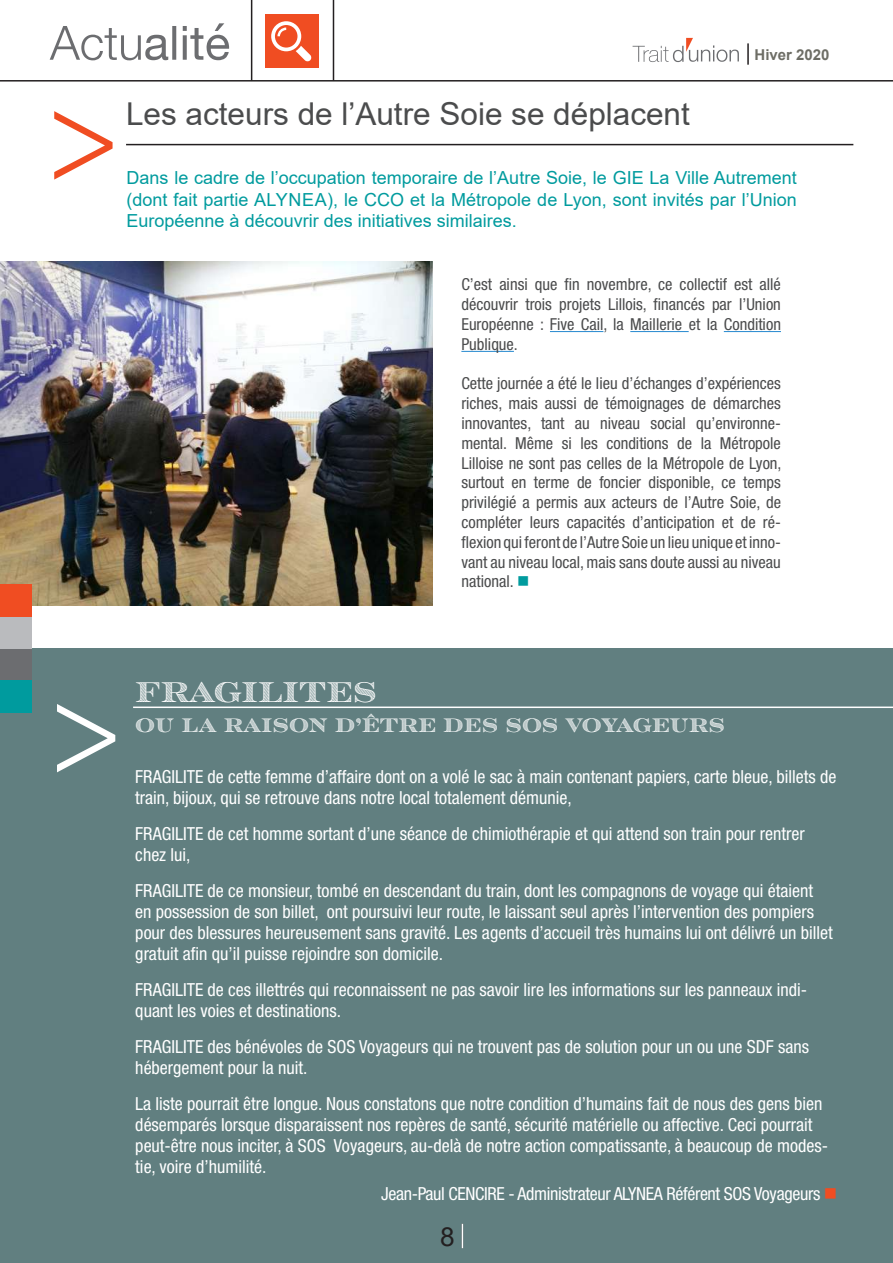
<style>
.page{position:relative;width:893px;height:1263px;background:#fff}
.page>*{position:absolute;margin:0;border:0;box-sizing:border-box;transform-origin:0 0}
.t1{font:135px "Minion Pro";color:#fff}
.t2{font:135px "Minion Pro";color:#f04d22}
.t3{font:31.5px "Arial";color:#4b4c4d}
.t4{font:28.5px "Rosella Hatched";color:#fff}
.t5{font:26.25px "Arial";color:#231f20}
.t6{font:19.5px "Rosella Hatched";color:#fff}
.t7{font:condensed 18px/21px "Helvetica Neue LT Std";color:#fff}
.t8{font:18px/21.6px "Arial";color:#009b9e;text-align:justify}
.t9{font:condensed 18px "Helvetica Neue LT Std";letter-spacing:-.02em;color:#fff}
.t10{font:condensed 16.5px/19.8px "Helvetica Neue LT Std";color:#4b4c4d;text-align:justify}
.t11{font:700 15px "Arial";color:#6d6d65}
.s1{color:#009b9e}
.s2{color:#f04d22}
</style>
<div class="page">
<div style="left:0;top:648px;width:893px;height:615px;background:#617f80"></div>
<hr style="left:747px;top:43px;width:2px;height:22px;background:#231f20">
<svg style="left:633px;top:38px;width:106px;height:24px"></svg>
<hr style="left:0;top:80px;width:893px;height:2px;background:#231f20">
<svg style="left:50px;top:23px;width:179px;height:37px"></svg>
<hr style="left:333px;top:0;width:1px;height:81px;background:#231f20">
<hr style="left:251px;top:0;width:1px;height:81px;background:#231f20">
<div style="left:266px;top:15px;width:53px;height:53px;background:#f04d22"></div>
<svg style="left:271px;top:21px;width:41px;height:41px"></svg>
<hr style="left:133px;top:706px;width:760px;height:2px;background:#fff">
<svg style="left:462px;top:1224px;width:1px;height:24px"></svg>
<hr style="left:126px;top:144px;width:727px;height:1px;background:#231f20">
<hr style="left:550px;top:331px;width:53px;height:1px;background:#2588cf">
<hr style="left:630px;top:331px;width:59px;height:1px;background:#2588cf">
<hr style="left:724px;top:331px;width:57px;height:1px;background:#2588cf">
<hr style="left:461px;top:351px;width:53px;height:1px;background:#2588cf">
<img style="left:0;top:261px;width:432px;height:345px">
<div style="left:0;top:649px;width:32px;height:32px;background:#6c6d70"></div>
<div style="left:0;top:617px;width:32px;height:32px;background:#babbbe"></div>
<div style="left:0;top:585px;width:32px;height:32px;background:#f04d22"></div>
<div style="left:0;top:681px;width:32px;height:32px;background:#009b9e"></div>
<p class="t11" style="left:754px;top:45px;width:77px">Hiver 2020</p>
<h1 class="t2" style="left:46px;top:46px;width:76px">&gt;</h1>
<h2 class="t3" style="left:126px;top:93px;width:565px">Les acteurs de l’Autre Soie se déplacent</h2>
<p class="t8" style="left:127px;top:167px;width:672px">Dans le cadre de l’occupation temporaire de l’Autre Soie, le GIE La Ville Autrement (dont fait partie ALYNEA), le CCO et la Métropole de Lyon, sont invités par l’Union Européenne à découvrir des initiatives similaires.</p>
<p class="t10" style="left:461px;top:274px;width:321px">C’est ainsi que fin novembre, ce collectif est allé découvrir trois projets Lillois, financés par l’Union Européenne : Five Cail, la Maillerie et la Condition Publique.</p>
<p class="t10" style="left:461px;top:373px;width:322px">Cette journée a été le lieu d’échanges d’expériences riches, mais aussi de témoignages de démarches innovantes, tant au niveau social qu’environne&shy;mental. Même si les conditions de la Métropole Lilloise ne sont pas celles de la Métropole de Lyon, surtout en terme de foncier disponible, ce temps privilégié a permis aux acteurs de l’Autre Soie, de compléter leurs capacités d’anticipation et de ré&shy;flexion qui feront de l’Autre Soie un lieu unique et inno&shy;vant au niveau local, mais sans doute aussi au niveau national. <span class="s1">■</span></p>
<h1 class="t1" style="left:49px;top:639px;width:76px">&gt;</h1>
<h3 class="t4" style="left:135px;top:668px;width:243px">FRAGILITES</h3>
<p class="t6" style="left:135px;top:709px;width:591px">OU LA RAISON D’ÊTRE DES SOS VOYAGEURS</p>
<p class="t7" style="left:135px;top:766px;width:702px">FRAGILITE de cette femme d’affaire dont on a volé le sac à main contenant papiers, carte bleue, billets de train, bijoux, qui se retrouve dans notre local totalement démunie,</p>
<p class="t7" style="left:135px;top:823px;width:671px">FRAGILITE de cet homme sortant d’une séance de chimiothérapie et qui attend son train pour rentrer chez lui,</p>
<p class="t7" style="left:135px;top:880px;width:699px">FRAGILITE de ce monsieur, tombé en descendant du train, dont les compagnons de voyage qui étaient en possession de son billet, ont poursuivi leur route, le laissant seul après l’intervention des pompiers pour des blessures heureusement sans gravité. Les agents d’accueil très humains lui ont délivré un billet gratuit afin qu’il puisse rejoindre son domicile.</p>
<p class="t7" style="left:135px;top:979px;width:673px">FRAGILITE de ces illettrés qui reconnaissent ne pas savoir lire les informations sur les panneaux indi&shy;quant les voies et destinations.</p>
<p class="t7" style="left:135px;top:1036px;width:675px">FRAGILITE des bénévoles de SOS Voyageurs qui ne trouvent pas de solution pour un ou une SDF sans hébergement pour la nuit.</p>
<p class="t7" style="left:135px;top:1093px;width:694px">La liste pourrait être longue. Nous constatons que notre condition d’humains fait de nous des gens bien désemparés lorsque disparaissent nos repères de santé, sécurité matérielle ou affective. Ceci pourrait peut-être nous inciter, à SOS Voyageurs, au-delà de notre action compatissante, à beaucoup de modes&shy;tie, voire d’humilité.</p>
<p class="t9" style="left:381px;top:1184px;width:458px">Jean-Paul CENCIRE - Administrateur ALYNEA Référent SOS Voyageurs <span class="s2">■</span></p>
<h3 class="t5" style="left:440px;top:1218px;width:16px">8</h3>
</div>
